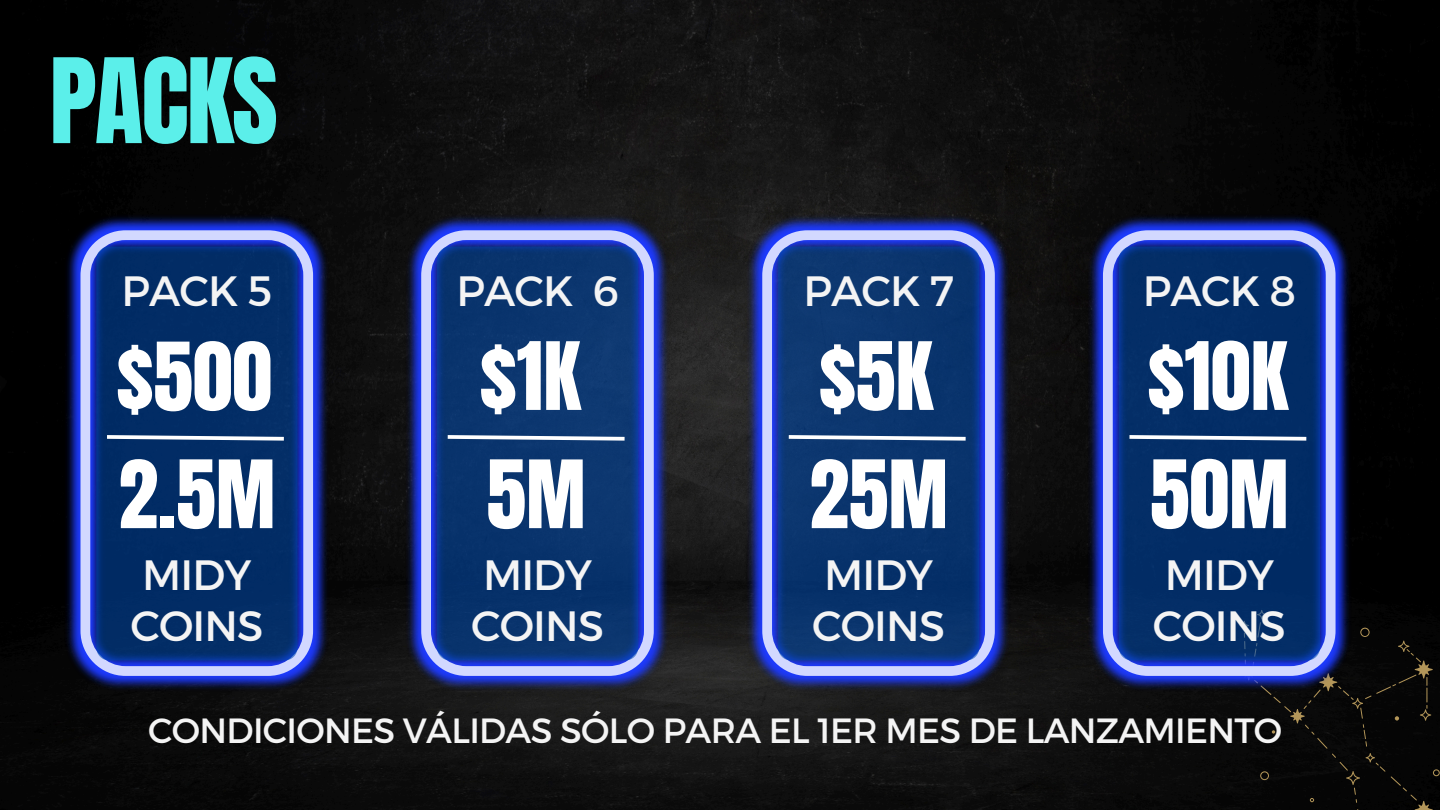
<style>
.page{position:relative;width:1440px;height:810px;background:#fff}
.page>*{position:absolute;margin:0;border:0;box-sizing:border-box;transform-origin:0 0}
.t1{font:100px "Anton";letter-spacing:-.02em;color:#5befea}
.t2{font:80px "Anton";color:#fff}
.t3{font:42.4px/50.8px "Montserrat";letter-spacing:-.02em;color:#f4f4f4}
.t4{font:35px "Montserrat";letter-spacing:-.02em;color:#f4f4f4}
</style>
<div class="page">
<img style="left:0;top:0;width:1440px;height:810px">
<div style="left:1240px;top:610px;width:200px;height:200px;background:#050505"></div>
<img style="left:62px;top:212px;width:270px;height:483px">
<svg style="left:81px;top:230px;width:232px;height:446px;background:#8995e8"></svg>
<svg style="left:96px;top:247px;width:202px;height:413px;background:#022c68"></svg>
<svg style="left:107px;top:435px;width:177px;height:6px"></svg>
<img style="left:402px;top:212px;width:271px;height:483px">
<svg style="left:421px;top:230px;width:233px;height:446px;background:#8492e9"></svg>
<div style="left:437px;top:247px;width:201px;height:413px;background:#0a356e;border-radius:13px"></div>
<svg style="left:447px;top:435px;width:178px;height:6px"></svg>
<img style="left:743px;top:212px;width:271px;height:483px">
<svg style="left:762px;top:230px;width:233px;height:446px;background:#8492e9"></svg>
<div style="left:778px;top:247px;width:201px;height:413px;background:#0a356e;border-radius:13px"></div>
<svg style="left:788px;top:435px;width:178px;height:6px"></svg>
<img style="left:1084px;top:212px;width:271px;height:483px">
<svg style="left:1103px;top:230px;width:233px;height:446px;background:#8390e7"></svg>
<svg style="left:1119px;top:247px;width:201px;height:413px;background:#022d68"></svg>
<svg style="left:1126px;top:433px;width:184px;height:10px"></svg>
<h1 class="t1" style="left:50px;top:29px;width:230px">PACKS</h1>
<h3 class="t3" style="left:122px;top:263px;width:152px">PACK 5</h3>
<h4 class="t2" style="left:116px;top:319px;width:157px">$500</h4>
<h2 class="t2" style="left:118px;top:437px;width:159px">2.5M</h2>
<h4 class="t3" style="left:130px;top:547px;width:135px">MIDY<br>COINS</h4>
<h2 class="t3" style="left:456px;top:263px;width:164px">PACK 6</h2>
<h4 class="t2" style="left:480px;top:319px;width:103px">$1K</h4>
<h2 class="t2" style="left:487px;top:437px;width:101px">5M</h2>
<h4 class="t3" style="left:471px;top:547px;width:135px">MIDY<br>COINS</h4>
<h2 class="t3" style="left:803px;top:263px;width:152px">PACK 7</h2>
<h4 class="t2" style="left:819px;top:319px;width:116px">$5K</h4>
<h2 class="t2" style="left:809px;top:437px;width:140px">25M</h2>
<h4 class="t3" style="left:812px;top:547px;width:135px">MIDY<br>COINS</h4>
<h2 class="t3" style="left:1143px;top:263px;width:154px">PACK 8</h2>
<h4 class="t2" style="left:1148px;top:319px;width:142px">$10K</h4>
<h2 class="t2" style="left:1150px;top:437px;width:140px">50M</h2>
<h4 class="t3" style="left:1153px;top:547px;width:135px">MIDY<br>COINS</h4>
<p class="t4" style="left:148px;top:707px;width:1136px">CONDICIONES VÁLIDAS SÓLO PARA EL 1ER MES DE LANZAMIENTO</p>
</div>
